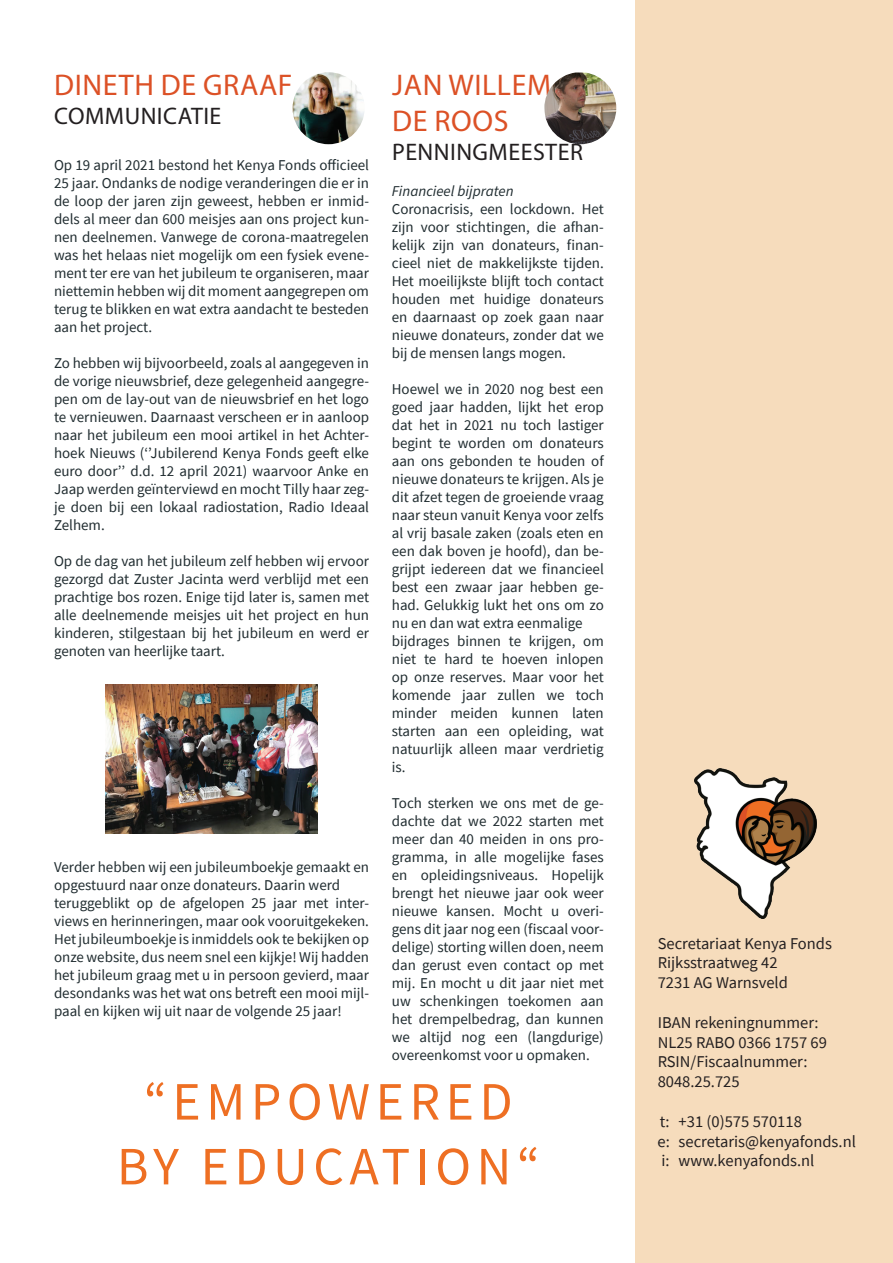
<style>
.page{position:relative;width:893px;height:1263px;background:#fff}
.page>*{position:absolute;margin:0;border:0;box-sizing:border-box;transform-origin:0 0}
.t1{font:54px/64.8px "Source Sans Pro";letter-spacing:.1em;color:#ee6f23;text-align:center}
.t2{font:30px/36px "Myriad Pro";letter-spacing:.02em;color:#dc5126}
.t3{font:24px "Myriad Pro";letter-spacing:.02em;color:#231f20}
.t4{font:16.5px/19.8px "Source Sans Pro";color:#231f20}
.t5{font:15px/18px "Source Sans Pro";color:#202c30;text-align:justify}
.t6{font:italic 15px "Source Sans Pro";color:#202c30}
</style>
<div class="page">
<div style="left:636px;top:0;width:257px;height:1263px;background:#f6dcbc"></div>
<img style="left:695px;top:768px;width:122px;height:150px">
<img style="left:293px;top:72px;width:72px;height:72px;border-radius:36px">
<img style="left:106px;top:684px;width:211px;height:150px">
<img style="left:544px;top:72px;width:72px;height:72px">
<h2 class="t2" style="left:54px;top:66px;width:240px">DINETH DE GRAAF</h2>
<h3 class="t3" style="left:54px;top:101px;width:169px">COMMUNICATIE</h3>
<p class="t5" style="left:54px;top:156px;width:317px">Op 19 april 2021 bestond het Kenya Fonds officieel 25 jaar. Ondanks de nodige veranderingen die er in de loop der jaren zijn geweest, hebben er inmid&shy;dels al meer dan 600 meisjes aan ons project kun&shy;nen deelnemen. Vanwege de corona-maatregelen was het helaas niet mogelijk om een fysiek evene&shy;ment ter ere van het jubileum te organiseren, maar niettemin hebben wij dit moment aangegrepen om terug te blikken en wat extra aandacht te besteden aan het project.</p>
<p class="t5" style="left:54px;top:354px;width:317px">Zo hebben wij bijvoorbeeld, zoals al aangegeven in de vorige nieuwsbrief, deze gelegenheid aangegre&shy;pen om de lay-out van de nieuwsbrief en het logo te vernieuwen. Daarnaast verscheen er in aanloop naar het jubileum een mooi artikel in het Achter&shy;hoek Nieuws (‘’Jubilerend Kenya Fonds geeft elke euro door’’ d.d. 12 april 2021) waarvoor Anke en Jaap werden geïnterviewd en mocht Tilly haar zeg&shy;je doen bij een lokaal radiostation, Radio Ideaal Zelhem.</p>
<p class="t5" style="left:54px;top:552px;width:317px">Op de dag van het jubileum zelf hebben wij ervoor gezorgd dat Zuster Jacinta werd verblijd met een prachtige bos rozen. Enige tijd later is, samen met alle deelnemende meisjes uit het project en hun kinderen, stilgestaan bij het jubileum en werd er genoten van heerlijke taart.</p>
<p class="t5" style="left:54px;top:858px;width:317px;text-align:left">Verder hebben wij een jubileumboekje gemaakt en opgestuurd naar onze donateurs. Daarin werd teruggeblikt op de afgelopen 25 jaar met inter&shy;views en herinneringen, maar ook vooruitgekeken.<br>Het jubileumboekje is inmiddels ook te bekijken op onze website, dus neem snel een kijkje! Wij hadden het jubileum graag met u in persoon gevierd, maar desondanks was het wat ons betreft een mooi mijl&shy;paal en kijken wij uit naar de volgende 25 jaar!</p>
<h2 class="t2" style="left:392px;top:66px;width:161px">JAN WILLEM<br>DE ROOS</h2>
<h3 class="t3" style="left:392px;top:137px;width:192px">PENNINGMEESTER</h3>
<p class="t6" style="left:392px;top:181px;width:123px">Financieel bijpraten</p>
<p class="t5" style="left:392px;top:200px;width:213px">Coronacrisis, een lockdown. Het zijn voor stichtingen, die afhan&shy;kelijk zijn van donateurs, finan&shy;cieel niet de makkelijkste tijden.<br>Het moeilijkste blijft toch contact houden met huidige donateurs en daarnaast op zoek gaan naar nieuwe donateurs, zonder dat we bij de mensen langs mogen.</p>
<p class="t5" style="left:392px;top:380px;width:213px;text-align:left">Hoewel we in 2020 nog best een goed jaar hadden, lijkt het erop dat het in 2021 nu toch lastiger begint te worden om donateurs aan ons gebonden te houden of nieuwe donateurs te krijgen. Als je dit afzet tegen de groeiende vraag naar steun vanuit Kenya voor zelfs al vrij basale zaken (zoals eten en een dak boven je hoofd), dan be&shy;grijpt iedereen dat we financieel best een zwaar jaar hebben ge&shy;had. Gelukkig lukt het ons om zo nu en dan wat extra eenmalige bijdrages binnen te krijgen, om niet te hard te hoeven inlopen op onze reserves. Maar voor het komende jaar zullen we toch minder meiden kunnen laten starten aan een opleiding, wat natuurlijk alleen maar verdrietig is.</p>
<p class="t5" style="left:392px;top:794px;width:213px">Toch sterken we ons met de ge&shy;dachte dat we 2022 starten met meer dan 40 meiden in ons pro&shy;gramma, in alle mogelijke fases en opleidingsniveaus. Hopelijk brengt het nieuwe jaar ook weer nieuwe kansen. Mocht u overi&shy;gens dit jaar nog een (fiscaal voor&shy;delige) storting willen doen, neem dan gerust even contact op met mij. En mocht u dit jaar niet met uw schenkingen toekomen aan het drempelbedrag, dan kunnen we altijd nog een (langdurige) overeenkomst voor u opmaken.</p>
<h1 class="t1" style="left:117px;top:1069px;width:424px">“EMPOWERED<br>BY EDUCATION“</h1>
<p class="t4" style="left:658px;top:933px;width:176px">Secretariaat Kenya Fonds<br>Rijksstraatweg 42<br>7231 AG Warnsveld</p>
<p class="t4" style="left:658px;top:1012px;width:171px">IBAN rekeningnummer:<br>NL25 RABO 0366 1757 69<br>RSIN/Fiscaalnummer:<br>8048.25.725</p>
<p class="t4" style="left:658px;top:1111px;width:200px">t: +31 (0)575 570118<br>e: secretaris@kenyafonds.nl i: www.kenyafonds.nl</p>
</div>
